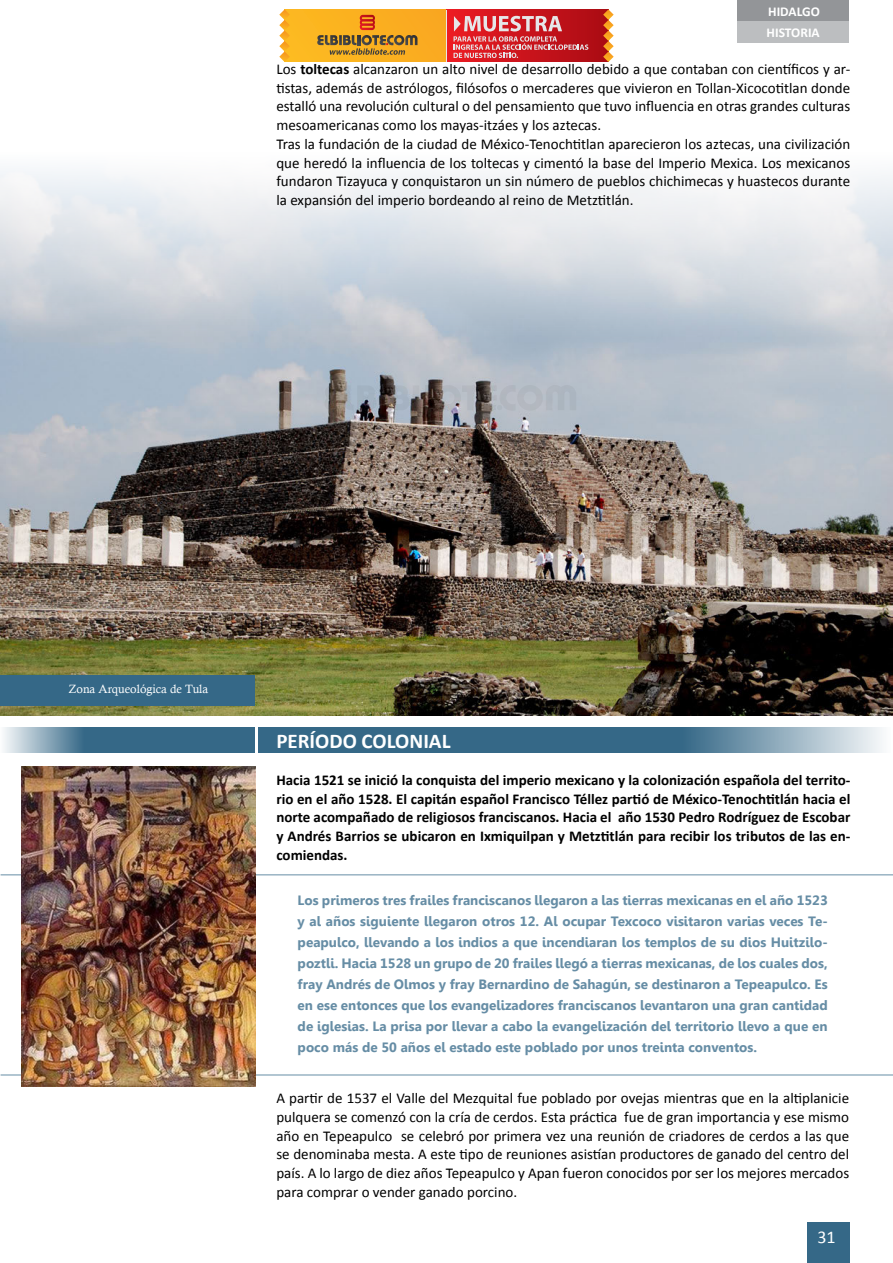
<style>
.page{position:relative;width:893px;height:1263px;background:#fff}
.page>*{position:absolute;margin:0;border:0;box-sizing:border-box;transform-origin:0 0}
.titulo{font:700 21px "Calibri";color:#fff}
.t1{font:18px "Calibri";color:#fff}
.texto_corrido{font:15px/18.8px "Calibri";color:#000;text-align:justify}
.texto_corrido-2{font:700 15px/18.8px "Calibri";color:#000;text-align:justify}
.destacados{font:700 13.5px/21px "Gisha";color:#668da5;text-align:justify}
.t2{font:700 13.5px "Calibri";color:#fff}
.epigrafe{font:12px "Calisto";color:#fff}
.s1{font-weight:700}
</style>
<div class="page">
<div style="left:807px;top:1222px;width:42px;height:41px;background:#356887"></div>
<div style="left:737px;top:0;width:112px;height:21px;background:#939598"></div>
<div style="left:737px;top:21px;width:112px;height:22px;background:#bcbec0"></div>
<svg style="left:259px;top:727px;width:623px;height:25px;background:#537e99"></svg>
<svg style="left:4px;top:727px;width:251px;height:25px;background:#537e99"></svg>
<img style="left:0;top:169px;width:893px;height:547px">
<div style="left:0;top:675px;width:254px;height:31px;background:#356887"></div>
<hr style="left:1px;top:874px;width:892px;height:1px;background:#668da5">
<hr style="left:1px;top:1074px;width:892px;height:1px;background:#668da5">
<img style="left:22px;top:766px;width:234px;height:321px">
<svg style="left:322px;top:385px;width:57px;height:25px"></svg>
<svg style="left:380px;top:385px;width:6px;height:25px"></svg>
<svg style="left:390px;top:385px;width:33px;height:25px"></svg>
<svg style="left:425px;top:385px;width:7px;height:25px"></svg>
<svg style="left:435px;top:385px;width:141px;height:26px;background:#a3a6ac"></svg>
<svg style="left:279px;top:9px;width:335px;height:53px;background:#dc7336"></svg>
<p class="t2" style="left:768px;top:3px;width:53px">HIDALGO</p>
<p class="t2" style="left:767px;top:24px;width:55px">HISTORIA</p>
<p class="texto_corrido" style="left:276px;top:59px;width:575px">Los <span class="s1">toltecas</span> alcanzaron un alto nivel de desarrollo debido a que contaban con científicos y ar&shy;tistas, además de astrólogos, filósofos o mercaderes que vivieron en Tollan-Xicocotitlan donde estalló una revolución cultural o del pensamiento que tuvo influencia en otras grandes culturas mesoamericanas como los mayas-itzáes y los aztecas.</p>
<p class="texto_corrido" style="left:276px;top:134px;width:575px">Tras la fundación de la ciudad de México-Tenochtitlan aparecieron los aztecas, una civilización que heredó la influencia de los toltecas y cimentó la base del Imperio Mexica. Los mexicanos fundaron Tizayuca y conquistaron un sin número de pueblos chichimecas y huastecos durante la expansión del imperio bordeando al reino de Metztitlán.</p>
<p class="epigrafe" style="left:69px;top:682px;width:141px">Zona Arqueológica de Tula</p>
<p class="titulo" style="left:276px;top:728px;width:176px">PERÍODO COLONIAL</p>
<p class="texto_corrido-2" style="left:276px;top:770px;width:576px">Hacia 1521 se inició la conquista del imperio mexicano y la colonización española del territo&shy;rio en el año 1528. El capitán español Francisco Téllez partió de México-Tenochtitlán hacia el norte acompañado de religiosos franciscanos. Hacia el año 1530 Pedro Rodríguez de Escobar y Andrés Barrios se ubicaron en Ixmiquilpan y Metztitlán para recibir los tributos de las en&shy;comiendas.</p>
<p class="destacados" style="left:298px;top:890px;width:532px">Los primeros tres frailes franciscanos llegaron a las tierras mexicanas en el año 1523 y al años siguiente llegaron otros 12. Al ocupar Texcoco visitaron varias veces Te&shy;peapulco, llevando a los indios a que incendiaran los templos de su dios Huitzilo&shy;poztli. Hacia 1528 un grupo de 20 frailes llegó a tierras mexicanas, de los cuales dos, fray Andrés de Olmos y fray Bernardino de Sahagún, se destinaron a Tepeapulco. Es en ese entonces que los evangelizadores franciscanos levantaron una gran cantidad de iglesias. La prisa por llevar a cabo la evangelización del territorio llevo a que en poco más de 50 años el estado este poblado por unos treinta conventos.</p>
<p class="texto_corrido" style="left:276px;top:1088px;width:574px">A partir de 1537 el Valle del Mezquital fue poblado por ovejas mientras que en la altiplanicie pulquera se comenzó con la cría de cerdos. Esta práctica fue de gran importancia y ese mismo año en Tepeapulco se celebró por primera vez una reunión de criadores de cerdos a las que se denominaba mesta. A este tipo de reuniones asistían productores de ganado del centro del país. A lo largo de diez años Tepeapulco y Apan fueron conocidos por ser los mejores mercados para comprar o vender ganado porcino.</p>
<p class="t1" style="left:817px;top:1226px;width:20px">31</p>
</div>
